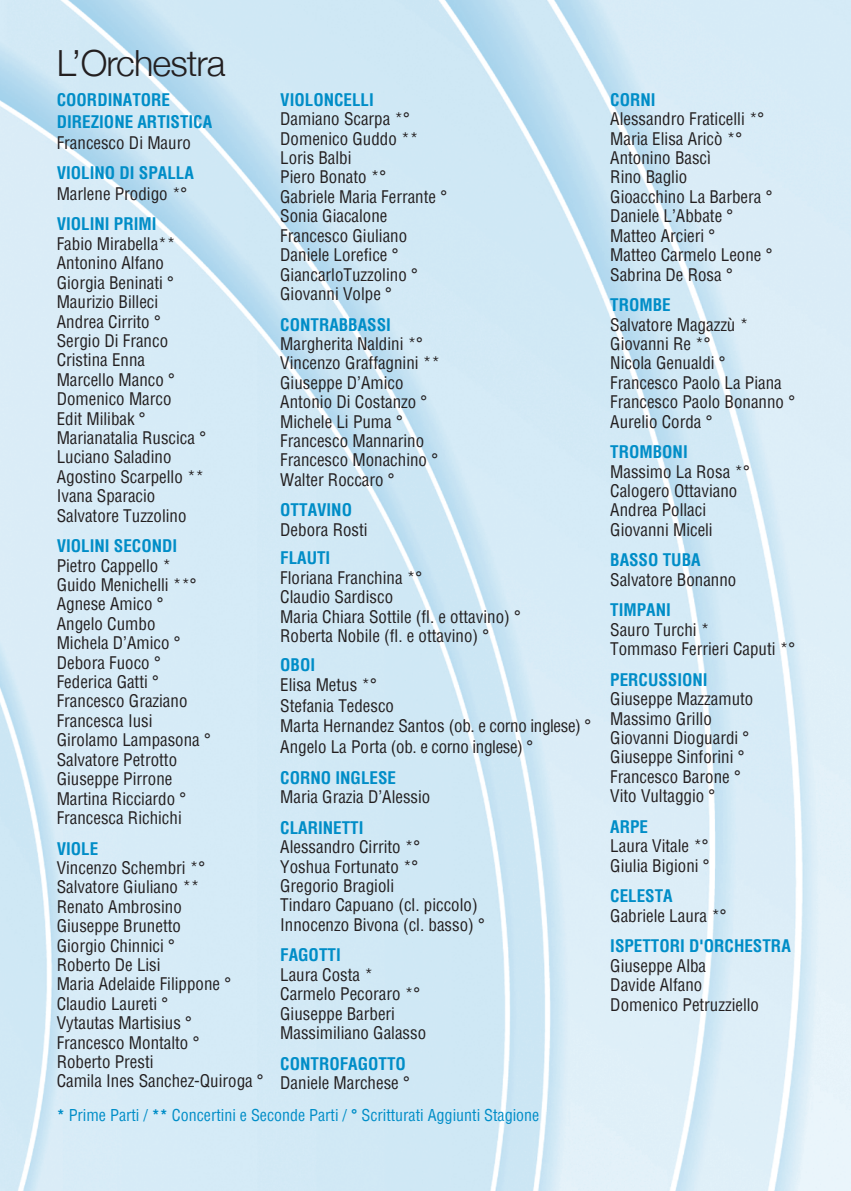
<style>
.page{position:relative;width:851px;height:1191px;background:#fff}
.page>*{position:absolute;margin:0;border:0;box-sizing:border-box;transform-origin:0 0}
.t1{font:300 36px "Helvetica Neue";letter-spacing:-.025em;color:#231f20}
.t2{font:condensed 17px/19.4px "Helvetica";color:#231f20}
.t3{font:700 condensed 17px/22px "Helvetica";color:#008dc7}
.t4{font:condensed 16px "Helvetica";color:#008dc7}
.s1{font-weight:700}
</style>
<div class="page">
<img style="left:0;top:0;width:850px;height:1191px">
<h1 class="t1" style="left:57px;top:41px;width:170px">L’Orchestra</h1>
<p class="t3" style="left:57px;top:88px;width:157px">COORDINATORE<br>DIREZIONE ARTISTICA</p>
<p class="t2" style="left:57px;top:132px;width:136px">Francesco Di Mauro</p>
<p class="t3" style="left:57px;top:162px;width:138px">VIOLINO DI SPALLA</p>
<p class="t2" style="left:57px;top:184px;width:132px">Marlene Prodigo *°</p>
<p class="t3" style="left:57px;top:213px;width:101px">VIOLINI PRIMI</p>
<p class="t2" style="left:57px;top:234px;width:151px">Fabio Mirabella**<br>Antonino Alfano<br>Giorgia Beninati °<br>Maurizio Billeci<br>Andrea Cirrito °<br>Sergio Di Franco<br>Cristina Enna<br>Marcello Manco °<br>Domenico Marco<br>Edit Milibak °<br>Marianatalia Ruscica °<br>Luciano Saladino<br>Agostino Scarpello **<br>Ivana Sparacio<br>Salvatore Tuzzolino</p>
<p class="t3" style="left:57px;top:534px;width:122px">VIOLINI SECONDI</p>
<p class="t2" style="left:57px;top:555px;width:156px">Pietro Cappello *<br>Guido Menichelli **°<br>Agnese Amico °<br>Angelo Cumbo<br>Michela D’Amico °<br>Debora Fuoco °<br>Federica Gatti °<br>Francesco Graziano<br>Francesca Iusi<br>Girolamo Lampasona °<br>Salvatore Petrotto<br>Giuseppe Pirrone<br>Martina Ricciardo °<br>Francesca Richichi</p>
<p class="t3" style="left:57px;top:837px;width:43px">VIOLE</p>
<p class="t2" style="left:57px;top:857px;width:208px">Vincenzo Schembri *°<br>Salvatore Giuliano **<br>Renato Ambrosino<br>Giuseppe Brunetto<br>Giorgio Chinnici °<br>Roberto De Lisi<br>Maria Adelaide Filippone °<br>Claudio Laureti °<br>Vytautas Martisius °<br>Francesco Montalto °<br>Roberto Presti<br>Camila Ines Sanchez-Quiroga °</p>
<p class="t3" style="left:280px;top:88px;width:95px">VIOLONCELLI</p>
<p class="t2" style="left:280px;top:109px;width:168px">Damiano Scarpa *°<br>Domenico Guddo **<br>Loris Balbi<br>Piero Bonato *°<br>Gabriele Maria Ferrante °<br>Sonia Giacalone<br>Francesco Giuliano<br>Daniele Lorefice °<br>GiancarloTuzzolino °<br>Giovanni Volpe °</p>
<p class="t3" style="left:280px;top:313px;width:112px">CONTRABBASSI</p>
<p class="t2" style="left:280px;top:334px;width:161px">Margherita Naldini *°<br>Vincenzo Graffagnini **<br>Giuseppe D’Amico<br>Antonio Di Costanzo °<br>Michele Li Puma °<br>Francesco Mannarino<br>Francesco Monachino °<br>Walter Roccaro °</p>
<p class="t3" style="left:280px;top:499px;width:73px">OTTAVINO</p>
<p class="t2" style="left:280px;top:519px;width:89px">Debora Rosti</p>
<p class="t3" style="left:280px;top:547px;width:52px">FLAUTI</p>
<p class="t2" style="left:280px;top:567px;width:242px">Floriana Franchina *°<br>Claudio Sardisco<br>Maria Chiara Sottile (fl. e ottavino) °<br>Roberta Nobile (fl. e ottavino) °</p>
<p class="t3" style="left:280px;top:653px;width:36px">OBOI</p>
<p class="t2" style="left:280px;top:674px;width:312px;line-height:20.6px">Elisa Metus *°<br>Stefania Tedesco<br>Marta Hernandez Santos (ob. e corno inglese) °<br>Angelo La Porta (ob. e corno inglese) °</p>
<p class="t3" style="left:280px;top:766px;width:117px">CORNO INGLESE</p>
<p class="t2" style="left:280px;top:787px;width:152px">Maria Grazia D’Alessio</p>
<p class="t3" style="left:280px;top:816px;width:85px">CLARINETTI</p>
<p class="t2" style="left:280px;top:837px;width:206px">Alessandro Cirrito *°<br>Yoshua Fortunato *°<br>Gregorio Bragioli<br>Tindaro Capuano (cl. piccolo)<br>Innocenzo Bivona (cl. basso) °</p>
<p class="t3" style="left:280px;top:943px;width:62px">FAGOTTI</p>
<p class="t2" style="left:280px;top:964px;width:147px">Laura Costa *<br>Carmelo Pecoraro *°<br>Giuseppe Barberi<br>Massimiliano Galasso</p>
<p class="t3" style="left:280px;top:1052px;width:127px">CONTROFAGOTTO</p>
<p class="t2" style="left:280px;top:1072px;width:131px">Daniele Marchese °</p>
<p class="t4" style="left:57px;top:1104px;width:484px"><span class="s1">*</span> Prime Parti / <span class="s1">**</span> Concertini e Seconde Parti / <span class="s1">°</span> Scritturati Aggiunti Stagione</p>
<p class="t3" style="left:610px;top:88px;width:47px">CORNI</p>
<p class="t2" style="left:610px;top:109px;width:164px">Alessandro Fraticelli *°<br>Maria Elisa Aricò *°<br>Antonino Bascì<br>Rino Baglio<br>Gioacchino La Barbera °<br>Daniele L’Abbate °<br>Matteo Arcieri °<br>Matteo Carmelo Leone °<br>Sabrina De Rosa °</p>
<p class="t3" style="left:610px;top:293px;width:62px">TROMBE</p>
<p class="t2" style="left:610px;top:314px;width:186px">Salvatore Magazzù *<br>Giovanni Re *°<br>Nicola Genualdi °<br>Francesco Paolo La Piana<br>Francesco Paolo Bonanno °<br>Aurelio Corda °</p>
<p class="t3" style="left:610px;top:440px;width:79px">TROMBONI</p>
<p class="t2" style="left:610px;top:461px;width:141px">Massimo La Rosa *°<br>Calogero Ottaviano<br>Andrea Pollaci<br>Giovanni Miceli</p>
<p class="t3" style="left:610px;top:549px;width:92px">BASSO TUBA</p>
<p class="t2" style="left:610px;top:569px;width:128px">Salvatore Bonanno</p>
<p class="t3" style="left:610px;top:599px;width:62px">TIMPANI</p>
<p class="t2" style="left:610px;top:619px;width:186px">Sauro Turchi *<br>Tommaso Ferrieri Caputi *°</p>
<p class="t3" style="left:610px;top:668px;width:99px">PERCUSSIONI</p>
<p class="t2" style="left:610px;top:689px;width:145px">Giuseppe Mazzamuto<br>Massimo Grillo<br>Giovanni Dioguardi °<br>Giuseppe Sinforini °<br>Francesco Barone °<br>Vito Vultaggio °</p>
<p class="t3" style="left:610px;top:815px;width:39px">ARPE</p>
<p class="t2" style="left:610px;top:836px;width:101px">Laura Vitale *°<br>Giulia Bigioni °</p>
<p class="t3" style="left:610px;top:884px;width:64px">CELESTA</p>
<p class="t2" style="left:610px;top:905px;width:118px">Gabriele Laura *°</p>
<p class="t3" style="left:610px;top:934px;width:182px">ISPETTORI D'ORCHESTRA</p>
<p class="t2" style="left:610px;top:955px;width:150px">Giuseppe Alba<br>Davide Alfano<br>Domenico Petruzziello</p>
</div>
